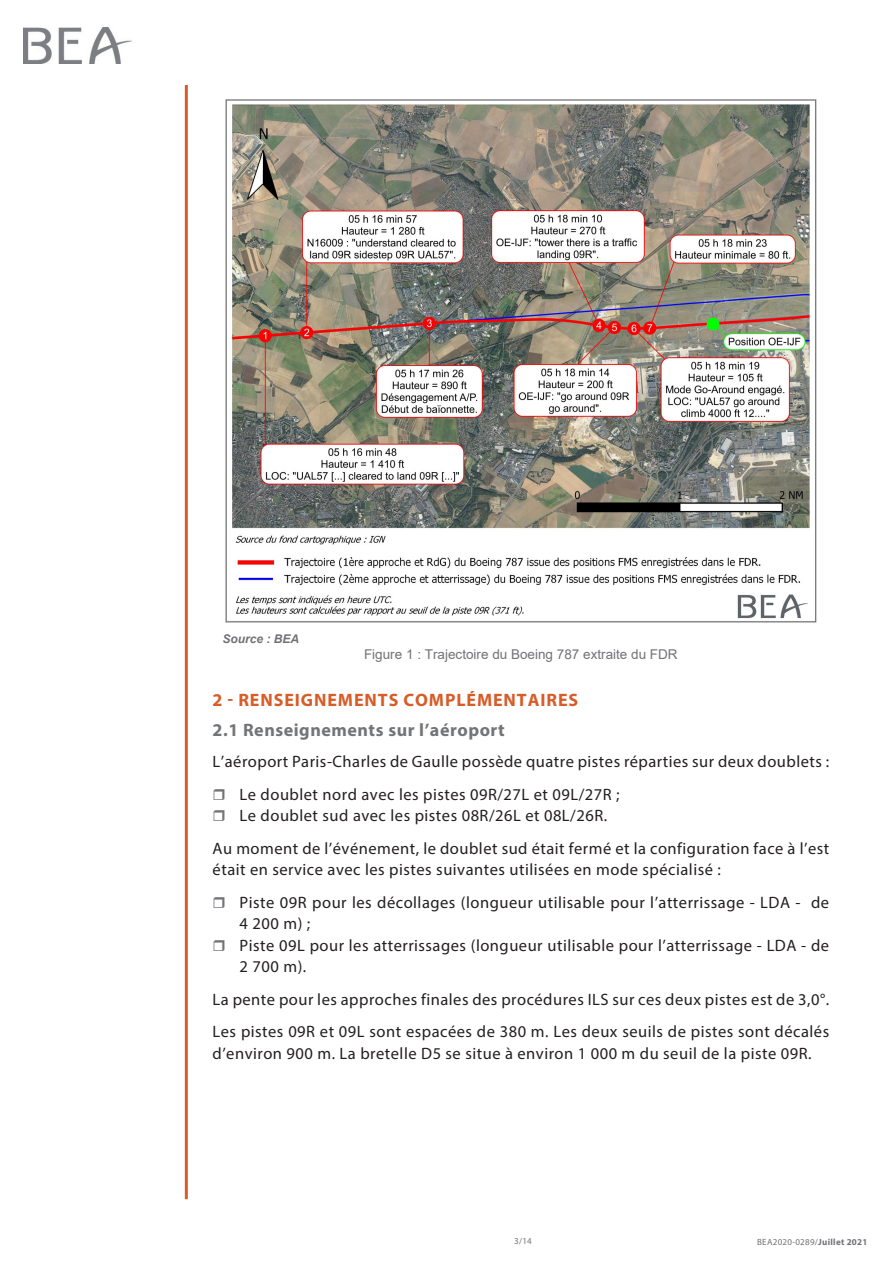
<style>
.page{position:relative;width:893px;height:1263px;background:#fff}
.page>*{position:absolute;margin:0;border:0;box-sizing:border-box;transform-origin:0 0}
.Titre_1{font:700 18px "Myriad Pro";letter-spacing:.05em;color:#d75c28}
.Titre_2{font:700 18px "Myriad Pro";letter-spacing:.03em;color:#727477}
.t1{font:16.5px/21.6px "Myriad Pro";letter-spacing:.03em;color:#231f20}
.Légende{font:13.5px "Arial";color:#717275}
.Légende-2{font:italic 700 12px "Arial";color:#717275}
.t2{font:9px "Myriad Pro";letter-spacing:.03em;color:#717275}
.s1{font-weight:700}
</style>
<div class="page">
<hr style="left:185px;top:85px;width:3px;height:1114px;background:#d75c28">
<img style="left:23px;top:28px;width:109px;height:36px">
<img style="left:225px;top:99px;width:592px;height:524px">
<p class="Légende-2" style="left:223px;top:631px;width:78px">Source : BEA</p>
<p class="Légende" style="left:364px;top:645px;width:315px">Figure 1 : Trajectoire du Boeing 787 extraite du FDR</p>
<p class="Titre_1" style="left:213px;top:688px;width:367px">2 - RENSEIGNEMENTS COMPLÉMENTAIRES</p>
<p class="Titre_2" style="left:213px;top:718px;width:293px">2.1 Renseignements sur l’aéroport</p>
<p class="t1" style="left:213px;top:750px;width:618px">L’aéroport Paris-Charles de Gaulle possède quatre pistes réparties sur deux doublets :</p>
<p class="t1" style="left:240px;top:783px;width:381px">Le doublet nord avec les pistes 09R/27L et 09L/27R ;</p>
<p class="t1" style="left:240px;top:805px;width:369px">Le doublet sud avec les pistes 08R/26L et 08L/26R.</p>
<p class="t1" style="left:213px;top:837px;width:618px">Au moment de l’événement, le doublet sud était fermé et la configuration face à l’est était en service avec les pistes suivantes utilisées en mode spécialisé :</p>
<p class="t1" style="left:240px;top:891px;width:591px">Piste 09R pour les décollages (longueur utilisable pour l’atterrissage - LDA - de<br>4 200 m) ;</p>
<p class="t1" style="left:240px;top:934px;width:591px">Piste 09L pour les atterrissages (longueur utilisable pour l’atterrissage - LDA - de<br>2 700 m).</p>
<p class="t1" style="left:213px;top:988px;width:618px">La pente pour les approches finales des procédures ILS sur ces deux pistes est de 3,0°.</p>
<p class="t1" style="left:213px;top:1021px;width:618px">Les pistes 09R et 09L sont espacées de 380 m. Les deux seuils de pistes sont décalés d’environ 900 m. La bretelle D5 se situe à environ 1 000 m du seuil de la piste 09R.</p>
<p class="t2" style="left:514px;top:1236px;width:19px">3/14</p>
<p class="t2" style="left:757px;top:1236px;width:112px">BEA2020-0289/<span class="s1">Juillet 2021</span></p>
</div>
